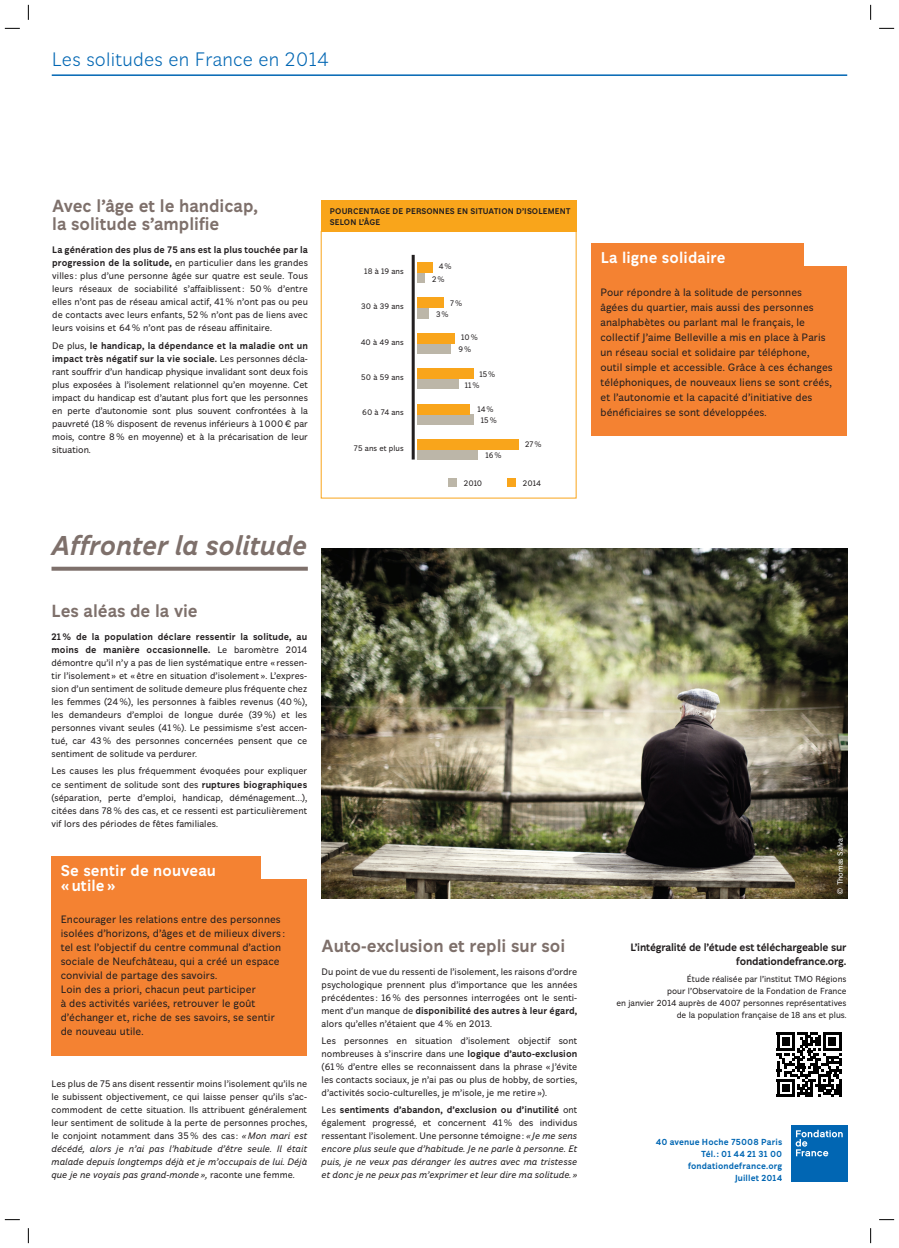
<style>
.page{position:relative;width:899px;height:1248px;background:#fff}
.page>*{position:absolute;margin:0;border:0;box-sizing:border-box;transform-origin:0 0}
.t1{font:italic 700 28px "Fondation Beta";letter-spacing:-.01em;color:#7e706b}
.t2{font:300 20px "Fondation Beta";letter-spacing:.01em;color:#0166b3}
.t3{font:700 18px/18px "Fondation Beta";color:#7e706b}
.t4{font:700 16px/15px "Fondation Beta";letter-spacing:.01em;color:#fff}
.t5{font:11px/14px "Fondation Beta";letter-spacing:.01em;color:#231f20}
.t6{font:700 11px/14px "Fondation Beta";letter-spacing:-.015em;color:#231f20;text-align:right}
.t7{font:9.7px/13px "Fondation Beta";letter-spacing:.005em;color:#231f20;text-align:justify}
.t8{font:italic 9.7px/13px "Fondation Beta";letter-spacing:.005em;color:#231f20;text-align:justify}
.t9{font:9px/12px "Fondation Beta";color:#231f20;text-align:right}
.t10{font:700 9px/12px "Fondation Beta";letter-spacing:.015em;color:#0166b3;text-align:right}
.t11{font:700 8.5px/10px "Fondation Beta";letter-spacing:.01em;color:#231f20}
.t12{font:8.2px/12.2px "Fondation Beta";letter-spacing:.005em;color:#231f20}
.t13{font:8px "Fondation Beta";color:#fff}
.s1{font-weight:700}
.s2{font-style:italic}
.s3{font-style:normal}
.s4{font-weight:700;font-style:normal}
</style>
<div class="page">
<div style="left:417px;top:272px;width:8px;height:11px;background:#bcb6a8"></div>
<div style="left:417px;top:308px;width:11px;height:10px;background:#bcb6a8"></div>
<div style="left:417px;top:343px;width:34px;height:11px;background:#bcb6a8"></div>
<div style="left:417px;top:378px;width:41px;height:11px;background:#bcb6a8"></div>
<div style="left:417px;top:414px;width:56px;height:10px;background:#bcb6a8"></div>
<div style="left:417px;top:449px;width:60px;height:11px;background:#bcb6a8"></div>
<div style="left:417px;top:262px;width:15px;height:10px;background:#f9a51b"></div>
<div style="left:417px;top:297px;width:26px;height:11px;background:#f9a51b"></div>
<div style="left:417px;top:333px;width:38px;height:10px;background:#f9a51b"></div>
<div style="left:417px;top:368px;width:56px;height:11px;background:#f9a51b"></div>
<div style="left:417px;top:403px;width:53px;height:11px;background:#f9a51b"></div>
<div style="left:417px;top:439px;width:102px;height:10px;background:#f9a51b"></div>
<div style="left:448px;top:478px;width:8px;height:9px;background:#bcb6a8"></div>
<div style="left:507px;top:478px;width:8px;height:9px;background:#f9a51b"></div>
<hr style="left:412px;top:255px;width:3px;height:204px;background:#231f20">
<div style="left:321px;top:200px;width:255px;height:31px;background:#f9a51b"></div>
<svg style="left:51px;top:566px;width:257px;height:4px"></svg>
<div style="left:51px;top:878px;width:256px;height:177px;background:#f48232"></div>
<div style="left:51px;top:855px;width:210px;height:44px;background:#f48232"></div>
<div style="left:791px;top:1125px;width:56px;height:56px;background:#0166b3"></div>
<svg style="left:795px;top:1129px;width:47px;height:27px"></svg>
<hr style="left:52px;top:74px;width:795px;height:2px;background:#0166b3">
<div style="left:591px;top:266px;width:256px;height:169px;background:#f48232"></div>
<div style="left:591px;top:243px;width:212px;height:43px;background:#f48232"></div>
<img style="left:321px;top:548px;width:526px;height:350px">
<svg style="left:776px;top:1032px;width:65px;height:65px"></svg>
<svg style="left:5px;top:28px;width:15px;height:1px"></svg>
<svg style="left:879px;top:28px;width:15px;height:1px"></svg>
<svg style="left:5px;top:1219px;width:15px;height:1px"></svg>
<svg style="left:879px;top:1219px;width:15px;height:1px"></svg>
<svg style="left:28px;top:5px;width:1px;height:15px"></svg>
<svg style="left:28px;top:1228px;width:1px;height:14px"></svg>
<svg style="left:870px;top:5px;width:1px;height:15px"></svg>
<svg style="left:870px;top:1228px;width:1px;height:14px"></svg>
<h2 class="t2" style="left:52px;top:52px;width:278px">Les solitudes en France en 2014</h2>
<h3 class="t3" style="left:52px;top:199px;width:207px">Avec l’âge et le handicap, la solitude s’amplifie</h3>
<p class="t7" style="left:52px;top:244px;width:257px"><span class="s1">La génération des plus de 75 ans est la plus touchée par la progression de la solitude,</span> en particulier dans les grandes villes : plus d’une personne âgée sur quatre est seule. Tous leurs réseaux de sociabilité s’affaiblissent : 50 % d’entre elles n’ont pas de réseau amical actif, 41 % n’ont pas ou peu de contacts avec leurs enfants, 52 % n’ont pas de liens avec leurs voisins et 64 % n’ont pas de réseau affinitaire.</p>
<p class="t7" style="left:52px;top:340px;width:257px">De plus, <span class="s1">le handicap, la dépendance et la maladie ont un impact très négatif sur la vie sociale.</span> Les personnes décla&shy;rant souffrir d’un handicap physique invalidant sont deux fois plus exposées à l’isolement relationnel qu’en moyenne. Cet impact du handicap est d’autant plus fort que les personnes en perte d’autonomie sont plus souvent confrontées à la pauvreté (18 % disposent de revenus inférieurs à 1 000 € par mois, contre 8 % en moyenne) et à la précarisation de leur situation.</p>
<p class="t11" style="left:330px;top:207px;width:242px">POURCENTAGE DE PERSONNES EN SITUATION D’ISOLEMENT<br>SELON L’ÂGE</p>
<p class="t12" style="left:364px;top:266px;width:41px">18 à 19 ans</p>
<p class="t12" style="left:361px;top:301px;width:44px">30 à 39 ans</p>
<p class="t12" style="left:361px;top:336px;width:44px">40 à 49 ans</p>
<p class="t12" style="left:361px;top:372px;width:44px">50 à 59 ans</p>
<p class="t12" style="left:362px;top:407px;width:43px">60 à 74 ans</p>
<p class="t12" style="left:354px;top:442px;width:51px">75 ans et plus</p>
<p class="t12" style="left:439px;top:261px;width:14px">4 %</p>
<p class="t12" style="left:432px;top:273px;width:14px">2 %</p>
<p class="t12" style="left:450px;top:297px;width:14px">7 %</p>
<p class="t12" style="left:436px;top:309px;width:14px">3 %</p>
<p class="t12" style="left:458px;top:332px;width:21px;text-indent:3px">10 %<br>9 %</p>
<p class="t12" style="left:465px;top:369px;width:32px;line-height:10.5px;text-indent:15px">15 %<br>11 %</p>
<p class="t12" style="left:477px;top:404px;width:21px;line-height:11.3px;text-align:center">14 %<br>15 %</p>
<p class="t12" style="left:485px;top:450px;width:18px">16 %</p>
<p class="t12" style="left:525px;top:439px;width:18px">27 %</p>
<p class="t12" style="left:464px;top:477px;width:20px">2010</p>
<p class="t12" style="left:523px;top:477px;width:20px">2014</p>
<h1 class="t1" style="left:51px;top:535px;width:257px">Affronter la solitude</h1>
<h3 class="t3" style="left:51px;top:603px;width:148px">Les aléas de la vie</h3>
<p class="t7" style="left:51px;top:631px;width:257px"><span class="s1">21 % de la population déclare ressentir la solitude, au moins de manière occasionnelle.</span> Le baromètre 2014 démontre qu’il n’y a pas de lien systématique entre « ressen&shy;tir l’isolement » et « être en situation d’isolement ». L’expres&shy;sion d’un sentiment de solitude demeure plus fréquente chez les femmes (24 %), les personnes à faibles revenus (40 %), les demandeurs d’emploi de longue durée (39 %) et les personnes vivant seules (41 %). Le pessimisme s’est accen&shy;tué, car 43 % des personnes concernées pensent que ce sentiment de solitude va perdurer.</p>
<p class="t7" style="left:51px;top:765px;width:257px">Les causes les plus fréquemment évoquées pour expliquer ce sentiment de solitude sont des <span class="s1">ruptures biographiques </span>(séparation, perte d’emploi, handicap, déménagement…), citées dans 78 % des cas, et ce ressenti est particulièrement vif lors des périodes de fêtes familiales.</p>
<h3 class="t4" style="left:61px;top:863px;width:157px">Se sentir de nouveau « utile »</h3>
<p class="t5" style="left:61px;top:913px;width:225px">Encourager les relations entre des personnes isolées d’horizons, d’âges et de milieux divers : tel est l’objectif du centre communal d’action sociale de Neufchâteau, qui a créé un espace convivial de partage des savoirs.<br>Loin des a priori, chacun peut participer<br>à des activités variées, retrouver le goût d’échanger et, riche de ses savoirs, se sentir de nouveau utile.</p>
<p class="t7" style="left:51px;top:1078px;width:257px">Les plus de 75 ans disent ressentir moins l’isolement qu’ils ne le subissent objectivement, ce qui laisse penser qu’ils s’ac&shy;commodent de cette situation. Ils attribuent généralement leur sentiment de solitude à la perte de personnes proches, le conjoint notamment dans 35 % des cas : <span class="s2">« Mon mari est décédé, alors je n’ai pas l’habitude d’être seule. Il était malade depuis longtemps déjà et je m’occupais de lui. Déjà que je ne voyais pas grand-monde »,</span> raconte une femme.</p>
<h3 class="t3" style="left:321px;top:938px;width:245px">Auto-exclusion et repli sur soi</h3>
<p class="t7" style="left:321px;top:965px;width:257px">Du point de vue du ressenti de l’isolement, les raisons d’ordre psychologique prennent plus d’importance que les années précédentes : 16 % des personnes interrogées ont le senti&shy;ment d’un manque de <span class="s1">disponibilité des autres à leur égard, </span>alors qu’elles n’étaient que 4 % en 2013.</p>
<p class="t7" style="left:321px;top:1034px;width:257px">Les personnes en situation d’isolement objectif sont nombreuses à s’inscrire dans une <span class="s1">logique d’auto-exclusion </span>(61 % d’entre elles se reconnaissent dans la phrase « J’évite les contacts sociaux, je n’ai pas ou plus de hobby, de sorties, d’activités socio-culturelles, je m’isole, je me retire »).</p>
<p class="t8" style="left:321px;top:1104px;width:257px"><span class="s3">Les</span> <span class="s4">sentiments d’abandon, d’exclusion ou d’inutilité</span> <span class="s3">ont également progressé, et concernent 41 % des individus ressentant l’isolement. Une personne témoigne :</span> « Je me sens encore plus seule que d’habitude. Je ne parle à personne. Et puis, je ne veux pas déranger les autres avec ma tristesse et donc je ne peux pas m’exprimer et leur dire ma solitude. »</p>
<h3 class="t4" style="left:600px;top:251px;width:126px">La ligne solidaire</h3>
<p class="t5" style="left:600px;top:286px;width:234px;line-height:15px">Pour répondre à la solitude de personnes<br>âgées du quartier, mais aussi des personnes analphabètes ou parlant mal le français, le collectif J’aime Belleville a mis en place à Paris un réseau social et solidaire par téléphone, outil simple et accessible. Grâce à ces échanges téléphoniques, de nouveaux liens se sont créés, et l’autonomie et la capacité d’initiative des bénéficiaires se sont développées.</p>
<p class="t13" style="left:837px;top:894px;width:59px;rotate:-90deg">© Thomas Salva</p>
<p class="t6" style="left:630px;top:940px;width:218px">L’intégralité de l’étude est téléchargeable sur fondationdefrance.org.</p>
<p class="t9" style="left:616px;top:974px;width:231px">Étude réalisée par l’institut TMO Régions<br>pour l’Observatoire de la Fondation de France<br>en janvier 2014 auprès de 4007 personnes représentatives de la population française de 18 ans et plus.</p>
<p class="t10" style="left:655px;top:1136px;width:128px">40 avenue Hoche 75008 Paris<br>Tél. : 01 44 21 31 00 fondationdefrance.org<br>Juillet 2014</p>
</div>
